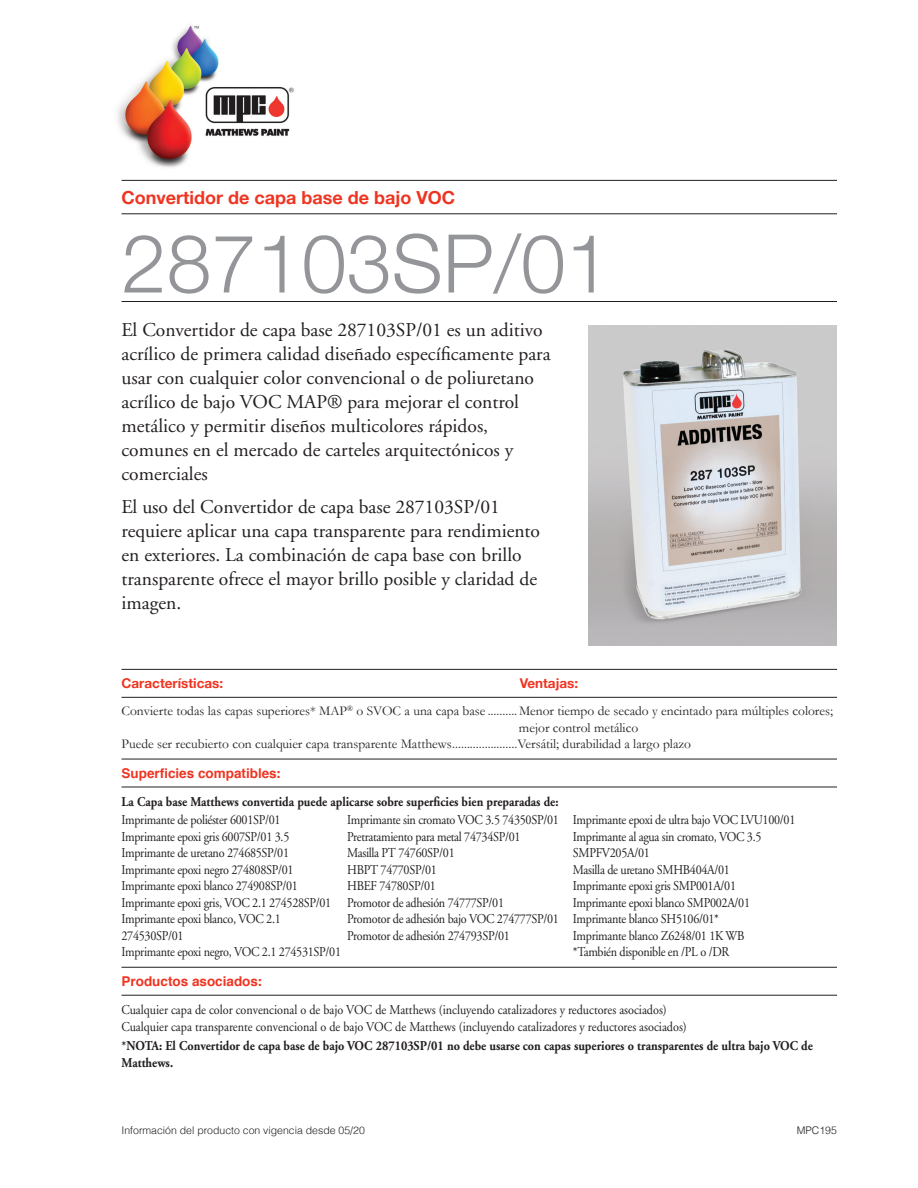
<style>
.page{position:relative;width:918px;height:1188px;background:#fff}
.page>*{position:absolute;margin:0;border:0;box-sizing:border-box;transform-origin:0 0}
.t1{font:300 81px "Helvetica Neue";color:#939598}
.t2{font:19.5px/24px "Adobe Garamond";color:#231f20}
.t3{font:700 18px "Helvetica Neue";color:#ef3522}
.Features_text_w_o_ru{font:13.5px/16.5px "Adobe Garamond";letter-spacing:-.025em;color:#231f20;scale:.9 1}
.t4{font:13.5px "Garamond";color:#231f20}
.Features_text_w_o_ru-2{font:13.5px/16.5px "Adobe Garamond";color:#231f20;scale:.9 1}
.Features_text_w_o_ru-3{font:700 13.5px/16.5px "Adobe Garamond";color:#231f20;scale:.9 1}
.t5{font:700 13.5px "Helvetica";color:#ef3522}
.t6{font:700 13.5px "Helvetica Neue";color:#ef3522}
.Effective_Date{font:300 10.5px "Helvetica";color:#231f20}
.s1{font-family:"Helvetica Neue"}
</style>
<div class="page">
<hr style="left:122px;top:180px;width:715px;height:1px;background:#231f20">
<hr style="left:122px;top:213px;width:715px;height:1px;background:#231f20">
<hr style="left:122px;top:301px;width:715px;height:1px;background:#231f20">
<img style="left:117px;top:25px;width:177px;height:143px">
<hr style="left:122px;top:669px;width:715px;height:1px;background:#231f20">
<hr style="left:122px;top:697px;width:715px;height:1px;background:#231f20">
<hr style="left:122px;top:759px;width:715px;height:1px;background:#231f20">
<hr style="left:122px;top:787px;width:715px;height:1px;background:#231f20">
<hr style="left:122px;top:967px;width:715px;height:1px;background:#231f20">
<hr style="left:122px;top:995px;width:715px;height:1px;background:#231f20">
<img style="left:589px;top:325px;width:248px;height:321px">
<p class="t3" style="left:122px;top:184px;width:335px">Convertidor de capa base de bajo VOC</p>
<p class="t1" style="left:122px;top:198px;width:491px">287103SP/01</p>
<p class="t2" style="left:122px;top:319px;width:431px">El Convertidor de capa base 287103SP/01 es un aditivo acrílico de primera calidad diseñado específicamente para usar con cualquier color convencional o de poliuretano acrílico de bajo VOC MAP® para mejorar el control metálico y permitir diseños multicolores rápidos, comunes en el mercado de carteles arquitectónicos y comerciales</p>
<p class="t2" style="left:122px;top:495px;width:420px">El uso del Convertidor de capa base 287103SP/01 requiere aplicar una capa transparente para rendimiento en exteriores. La combinación de capa base con brillo transparente ofrece el mayor brillo posible y claridad de imagen.</p>
<p class="t6" style="left:122px;top:673px;width:103px">Características:</p>
<p class="t4" style="left:122px;top:703px;width:713px">Convierte todas las capas superiores* MAP<sup>®</sup> o SVOC a una capa base ..........Menor tiempo de secado y encintado para múltiples colores;</p>
<p class="t4" style="left:519px;top:719px;width:121px">mejor control metálico</p>
<p class="t4" style="left:122px;top:736px;width:571px">Puede ser recubierto con cualquier capa transparente Matthews......................Versátil; durabilidad a largo plazo</p>
<p class="t6" style="left:520px;top:673px;width:60px">Ventajas:</p>
<p class="t5" style="left:122px;top:762px;width:161px">Superficies compatibles<span class="s1">:</span></p>
<p class="Features_text_w_o_ru-3" style="left:122px;top:794px;width:487px">La Capa base Matthews convertida puede aplicarse sobre superficies bien preparadas de:</p>
<p class="Features_text_w_o_ru" style="left:122px;top:812px;width:178px">Imprimante de poliéster 6001SP/01</p>
<p class="Features_text_w_o_ru" style="left:122px;top:829px;width:188px">Imprimante epoxi gris 6007SP/01 3.5</p>
<p class="Features_text_w_o_ru" style="left:122px;top:845px;width:188px">Imprimante de uretano 274685SP/01</p>
<p class="Features_text_w_o_ru" style="left:122px;top:862px;width:193px">Imprimante epoxi negro 274808SP/01</p>
<p class="Features_text_w_o_ru" style="left:122px;top:878px;width:235px">Imprimante epoxi blanco 274908SP/01<br>Imprimante epoxi gris, VOC 2.1 274528SP/01</p>
<p class="Features_text_w_o_ru" style="left:122px;top:911px;width:179px">Imprimante epoxi blanco, VOC 2.1<br>274530SP/01</p>
<p class="Features_text_w_o_ru" style="left:122px;top:944px;width:245px">Imprimante epoxi negro, VOC 2.1 274531SP/01</p>
<p class="Features_text_w_o_ru" style="left:347px;top:812px;width:237px">Imprimante sin cromato VOC 3.5 74350SP/01</p>
<p class="Features_text_w_o_ru" style="left:347px;top:829px;width:194px">Pretratamiento para metal 74734SP/01</p>
<p class="Features_text_w_o_ru" style="left:347px;top:845px;width:121px">Masilla PT 74760SP/01</p>
<p class="Features_text_w_o_ru" style="left:347px;top:862px;width:101px">HBPT 74770SP/01</p>
<p class="Features_text_w_o_ru" style="left:347px;top:878px;width:100px">HBEF 74780SP/01</p>
<p class="Features_text_w_o_ru" style="left:347px;top:895px;width:176px">Promotor de adhesión 74777SP/01</p>
<p class="Features_text_w_o_ru" style="left:347px;top:911px;width:237px">Promotor de adhesión bajo VOC 274777SP/01</p>
<p class="Features_text_w_o_ru" style="left:347px;top:928px;width:182px">Promotor de adhesión 274793SP/01</p>
<p class="Features_text_w_o_ru" style="left:573px;top:812px;width:249px">Imprimante epoxi de ultra bajo VOC LVU100/01</p>
<p class="Features_text_w_o_ru" style="left:573px;top:829px;width:211px">Imprimante al agua sin cromato, VOC 3.5<br>SMPFV205A/01</p>
<p class="Features_text_w_o_ru" style="left:573px;top:862px;width:176px">Masilla de uretano SMHB404A/01</p>
<p class="Features_text_w_o_ru" style="left:573px;top:878px;width:183px">Imprimante epoxi gris SMP001A/01</p>
<p class="Features_text_w_o_ru" style="left:573px;top:895px;width:198px">Imprimante epoxi blanco SMP002A/01</p>
<p class="Features_text_w_o_ru" style="left:573px;top:911px;width:164px">Imprimante blanco SH5106/01*</p>
<p class="Features_text_w_o_ru" style="left:573px;top:928px;width:192px">Imprimante blanco Z6248/01 1K WB *También disponible en /PL o /DR</p>
<p class="t5" style="left:122px;top:971px;width:142px">Productos asociados<span class="s1">:</span></p>
<p class="Features_text_w_o_ru-2" style="left:122px;top:1002px;width:630px">Cualquier capa de color convencional o de bajo VOC de Matthews (incluyendo catalizadores y reductores asociados)<br>Cualquier capa transparente convencional o de bajo VOC de Matthews (incluyendo catalizadores y reductores asociados)</p>
<p class="Features_text_w_o_ru-3" style="left:122px;top:1038px;width:770px">*NOTA: El Convertidor de capa base de bajo VOC 287103SP/01 no debe usarse con capas superiores o transparentes de ultra bajo VOC de<br>Matthews.</p>
<p class="Effective_Date" style="left:122px;top:1121px;width:245px">Información del producto con vigencia desde 05/20</p>
<p class="Effective_Date" style="left:797px;top:1121px;width:42px">MPC195</p>
</div>
